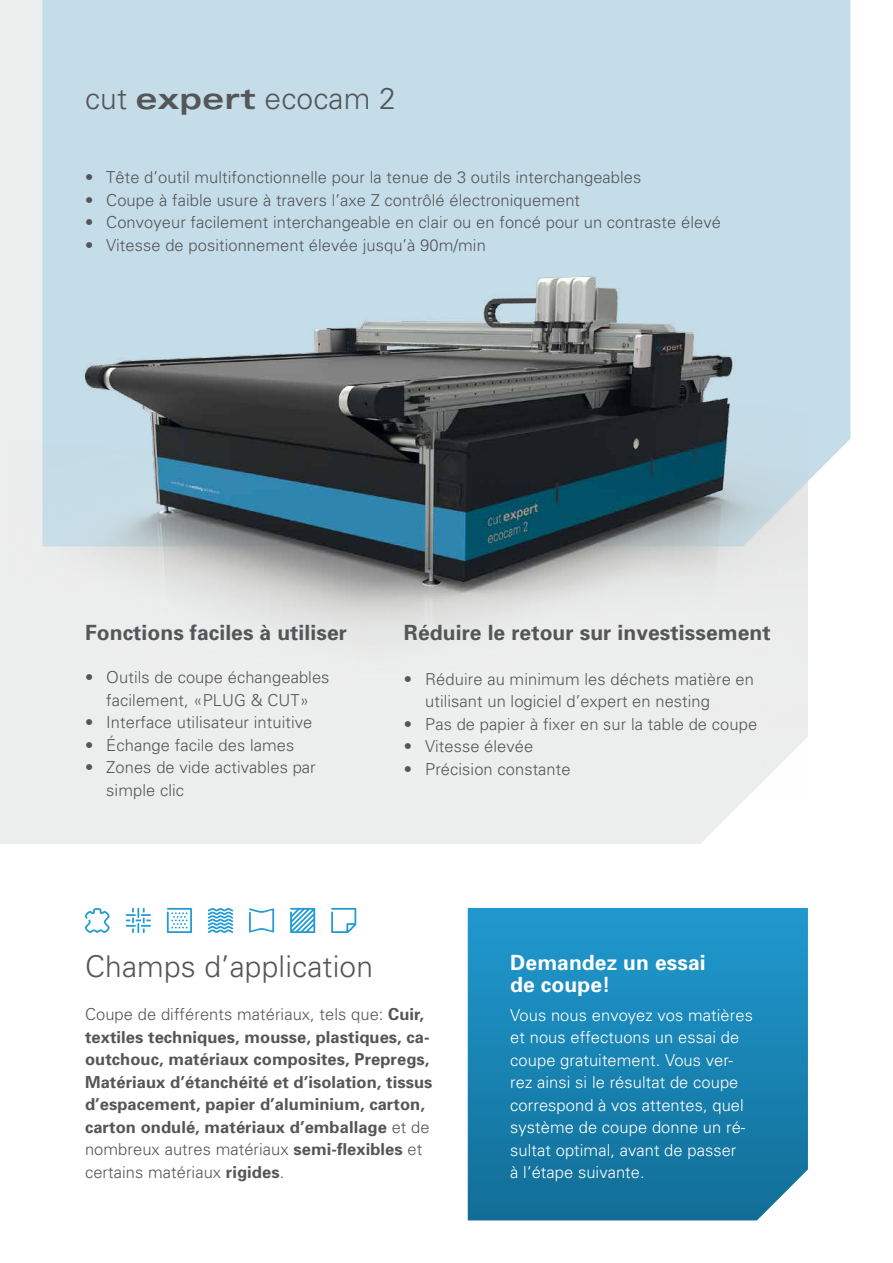
<style>
.page{position:relative;width:893px;height:1263px;background:#fff}
.page>*{position:absolute;margin:0;border:0;box-sizing:border-box;transform-origin:0 0}
.t1{font:300 30px "Univers";letter-spacing:.005em;color:#555658}
.t2{font:700 21px "Univers";letter-spacing:.005em;color:#555658}
.t3{font:700 21px/22.5px "Univers";letter-spacing:.005em;color:#fff}
.t4{font:300 16.5px/22.5px "Univers";letter-spacing:.005em;color:#555658}
.t5{font:700 16.5px/22.5px "Univers";letter-spacing:.005em;color:#555658}
.t6{font:300 16.5px/22.5px "Univers";letter-spacing:.005em;color:#fff}
.s1{font-weight:700;font-stretch:expanded}
.s2{font-weight:300}
</style>
<div class="page">
<div style="left:0;top:0;width:749px;height:844px;background:#eceded"></div>
<div style="left:43px;top:0;width:807px;height:481px;background:#c5dde8"></div>
<img style="left:7px;top:46px;width:801px;height:749px">
<svg style="left:468px;top:908px;width:340px;height:312px;background:#1b84b3"></svg>
<svg style="left:85px;top:908px;width:25px;height:25px"></svg>
<svg style="left:126px;top:908px;width:25px;height:25px"></svg>
<svg style="left:290px;top:908px;width:25px;height:25px"></svg>
<svg style="left:208px;top:908px;width:25px;height:25px"></svg>
<svg style="left:167px;top:908px;width:25px;height:25px"></svg>
<svg style="left:249px;top:908px;width:25px;height:24px"></svg>
<svg style="left:331px;top:908px;width:25px;height:25px"></svg>
<h1 class="t1" style="left:85px;top:80px;width:312px">cut <span class="s1">expert</span> ecocam 2</h1>
<p class="t4" style="left:85px;top:166px;width:558px">• Tête d’outil multifonctionnelle pour la tenue de 3 outils interchangeables</p>
<p class="t4" style="left:85px;top:189px;width:497px">• Coupe à faible usure à travers l’axe Z contrôlé électroniquement</p>
<p class="t4" style="left:85px;top:211px;width:637px">• Convoyeur facilement interchangeable en clair ou en foncé pour un contraste élevé</p>
<p class="t4" style="left:85px;top:234px;width:402px">• Vitesse de positionnement élevée jusqu’à 90m/min</p>
<p class="t2" style="left:85px;top:619px;width:263px">Fonctions faciles à utiliser</p>
<p class="t4" style="left:85px;top:666px;width:246px;text-align:center">• Outils de coupe échangeables facilement, «PLUG &amp; CUT»</p>
<p class="t4" style="left:85px;top:711px;width:229px">• Interface utilisateur intuitive</p>
<p class="t4" style="left:85px;top:734px;width:211px">• Échange facile des lames</p>
<p class="t4" style="left:106px;top:756px;width:211px;text-indent:-21px">• Zones de vide activables par simple clic</p>
<p class="t2" style="left:404px;top:619px;width:368px">Réduire le retour sur investissement</p>
<p class="t4" style="left:425px;top:667px;width:330px;text-indent:-21px">• Réduire au minimum les déchets matière en utilisant un logiciel d’expert en nesting</p>
<p class="t4" style="left:404px;top:712px;width:355px">• Pas de papier à fixer en sur la table de coupe</p>
<p class="t4" style="left:404px;top:735px;width:131px">• Vitesse élevée</p>
<p class="t4" style="left:404px;top:758px;width:168px">• Précision constante</p>
<p class="t3" style="left:510px;top:951px;width:197px">Demandez un essai de coupe!</p>
<h1 class="t1" style="left:85px;top:948px;width:289px">Champs d’application</h1>
<p class="t5" style="left:85px;top:1003px;width:349px"><span class="s2">Coupe de différents matériaux, tels que:</span> Cuir, textiles techniques, mousse, plastiques, ca&shy;outchouc, matériaux composites, Prepregs, Matériaux d’étanchéité et d’isolation, tissus d’espacement, papier d’aluminium, carton, carton ondulé, matériaux d’emballage <span class="s2">et de nombreux autres matériaux</span> semi-flexibles <span class="s2">et certains matériaux</span> rigides<span class="s2">.</span></p>
<p class="t6" style="left:510px;top:1003px;width:244px">Vous nous envoyez vos matières et nous effectuons un essai de coupe gratuitement. Vous ver&shy;rez ainsi si le résultat de coupe correspond à vos attentes, quel système de coupe donne un ré&shy;sultat optimal, avant de passer<br>à l‘étape suivante.</p>
</div>
